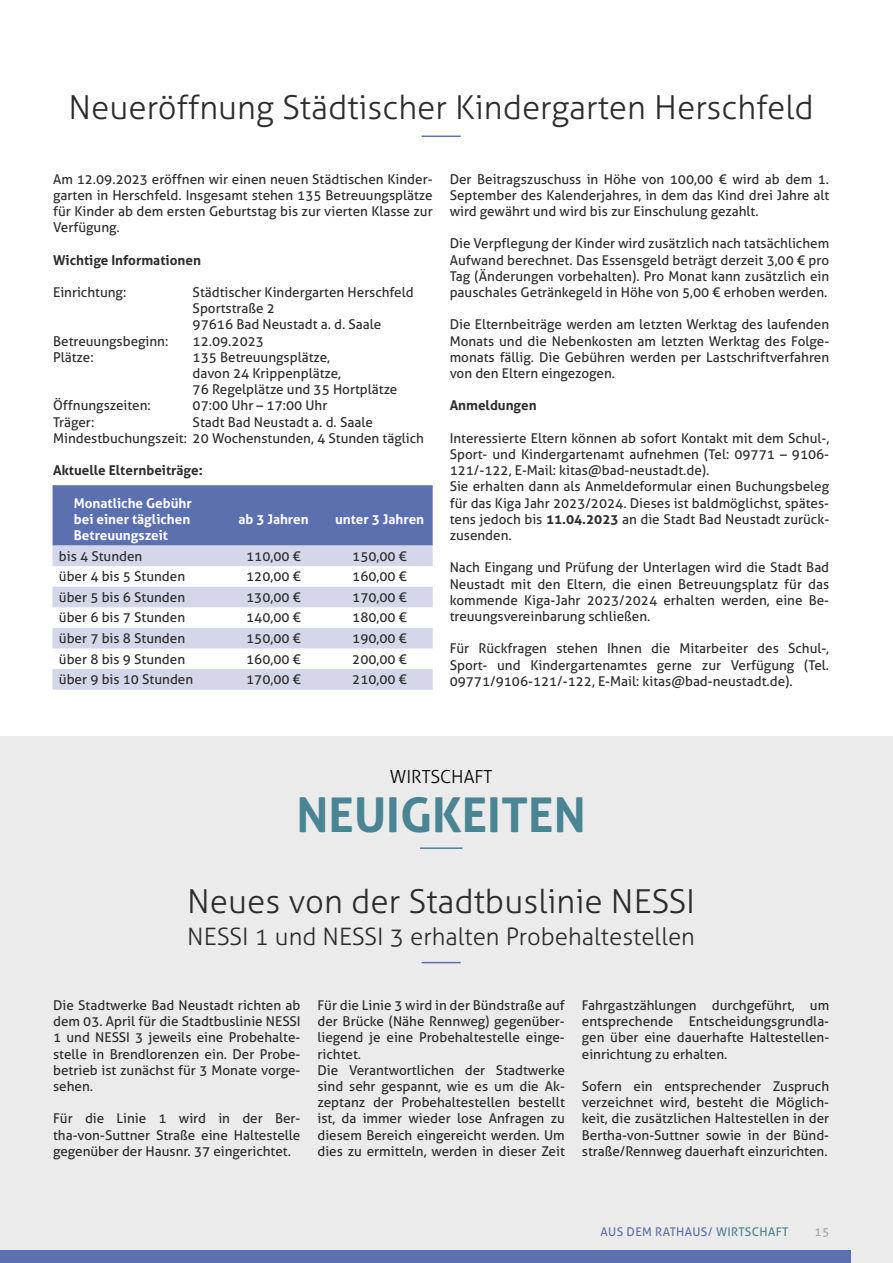
<style>
.page{position:relative;width:893px;height:1263px;background:#fff}
.page>*{position:absolute;margin:0;border:0;box-sizing:border-box;transform-origin:0 0}
.t1{font:700 48px "Aller";color:#4a8594}
.t2{font:300 33px "Aller";color:#2c2c2c}
.t3{font:300 24px "Aller";color:#2c2c2c}
.t4{font:300 18px "Aller";color:#000}
.t5{font:13.5px/16.2px "Aller";color:#2c2c2c;text-align:justify}
.t6{font:700 13.5px/16.2px "Aller";color:#fff;text-align:justify}
.t7{font:700 13.5px "Aller";color:#2c2c2c}
.t8{font:12px "Aller";letter-spacing:.025em;color:#5c70b0}
.t9{font:12px "Aller";color:#a3a3a3}
.s1{font-weight:700}
.s2{color:#4a8594}
</style>
<div class="page">
<div style="left:0;top:737px;width:893px;height:526px;background:#ebebeb"></div>
<div style="left:0;top:1250px;width:850px;height:13px;background:#5c70b0"></div>
<hr style="left:422px;top:962px;width:39px;height:1px;background:#5c70b0">
<hr style="left:420px;top:847px;width:42px;height:2px;background:#4a8594">
<hr style="left:422px;top:136px;width:39px;height:1px;background:#5c70b0">
<div style="left:53px;top:485px;width:380px;height:61px;background:#5c70b0"></div>
<svg style="left:53px;top:546px;width:380px;height:144px;fill:#d4d6ea"></svg>
<h2 class="t2" style="left:68px;top:87px;width:747px">Neueröffnung Städtischer Kindergarten Herschfeld</h2>
<p class="t5" style="left:53px;top:171px;width:381px">Am 12.09.2023 eröffnen wir einen neuen Städtischen Kinder&shy;garten in Herschfeld. Insgesamt stehen 135 Betreuungsplätze für Kinder ab dem ersten Geburtstag bis zur vierten Klasse zur Verfügung.</p>
<p class="t7" style="left:53px;top:251px;width:149px">Wichtige Informationen</p>
<p class="t5" style="left:53px;top:284px;width:75px">Einrichtung:</p>
<p class="t5" style="left:193px;top:284px;width:223px;text-align:left">Städtischer Kindergarten Herschfeld<br>Sportstraße 2<br>97616 Bad Neustadt a. d. Saale</p>
<p class="t5" style="left:53px;top:333px;width:117px">Betreuungsbeginn:</p>
<p class="t5" style="left:193px;top:333px;width:73px">12.09.2023</p>
<p class="t5" style="left:53px;top:349px;width:42px">Plätze:</p>
<p class="t5" style="left:193px;top:349px;width:206px;text-align:left">135 Betreuungsplätze,<br>davon 24 Krippenplätze,<br>76 Regelplätze und 35 Hortplätze</p>
<p class="t5" style="left:53px;top:397px;width:99px">Öffnungszeiten:</p>
<p class="t5" style="left:193px;top:397px;width:136px">07:00 Uhr – 17:00 Uhr</p>
<p class="t5" style="left:53px;top:414px;width:43px">Träger:</p>
<p class="t5" style="left:53px;top:414px;width:372px;text-indent:139px">Stadt Bad Neustadt a. d. Saale<br>Mindestbuchungszeit: 20 Wochenstunden, 4 Stunden täglich</p>
<p class="t7" style="left:53px;top:462px;width:151px">Aktuelle Elternbeiträge:</p>
<p class="t6" style="left:74px;top:495px;width:120px">Monatliche Gebühr bei einer täglichen Betreuungszeit</p>
<p class="t6" style="left:238px;top:511px;width:72px">ab 3 Jahren</p>
<p class="t6" style="left:335px;top:511px;width:91px">unter 3 Jahren</p>
<p class="t5" style="left:59px;top:548px;width:85px">bis 4 Stunden</p>
<p class="t5" style="left:246px;top:548px;width:56px">110,00 €</p>
<p class="t5" style="left:352px;top:548px;width:56px">150,00 €</p>
<p class="t5" style="left:59px;top:568px;width:128px">über 4 bis 5 Stunden</p>
<p class="t5" style="left:246px;top:568px;width:56px">120,00 €</p>
<p class="t5" style="left:352px;top:568px;width:56px">160,00 €</p>
<p class="t5" style="left:59px;top:589px;width:128px">über 5 bis 6 Stunden</p>
<p class="t5" style="left:246px;top:589px;width:56px">130,00 €</p>
<p class="t5" style="left:352px;top:589px;width:56px">170,00 €</p>
<p class="t5" style="left:59px;top:609px;width:128px">über 6 bis 7 Stunden</p>
<p class="t5" style="left:246px;top:609px;width:56px">140,00 €</p>
<p class="t5" style="left:352px;top:609px;width:56px">180,00 €</p>
<p class="t5" style="left:59px;top:630px;width:128px">über 7 bis 8 Stunden</p>
<p class="t5" style="left:246px;top:630px;width:56px">150,00 €</p>
<p class="t5" style="left:352px;top:630px;width:56px">190,00 €</p>
<p class="t5" style="left:59px;top:651px;width:128px">über 8 bis 9 Stunden</p>
<p class="t5" style="left:246px;top:651px;width:56px">160,00 €</p>
<p class="t5" style="left:352px;top:651px;width:56px">200,00 €</p>
<p class="t5" style="left:59px;top:671px;width:136px">über 9 bis 10 Stunden</p>
<p class="t5" style="left:246px;top:671px;width:56px">170,00 €</p>
<p class="t5" style="left:352px;top:671px;width:56px">210,00 €</p>
<p class="t5" style="left:450px;top:171px;width:381px">Der Beitragszuschuss in Höhe von 100,00 € wird ab dem 1.<br>September des Kalenderjahres, in dem das Kind drei Jahre alt wird gewährt und wird bis zur Einschulung gezahlt.</p>
<p class="t5" style="left:450px;top:235px;width:381px">Die Verpflegung der Kinder wird zusätzlich nach tatsächlichem Aufwand berechnet. Das Essensgeld beträgt derzeit 3,00 € pro Tag (Änderungen vorbehalten). Pro Monat kann zusätzlich ein pauschales Getränkegeld in Höhe von 5,00 € erhoben werden.</p>
<p class="t5" style="left:450px;top:316px;width:381px">Die Elternbeiträge werden am letzten Werktag des laufenden Monats und die Nebenkosten am letzten Werktag des Folge&shy;monats fällig. Die Gebühren werden per Lastschriftverfahren von den Eltern eingezogen.</p>
<p class="t7" style="left:450px;top:397px;width:88px">Anmeldungen</p>
<p class="t5" style="left:450px;top:430px;width:381px;text-align:left">Interessierte Eltern können ab sofort Kontakt mit dem Schul-, Sport- und Kindergartenamt aufnehmen (Tel: 09771 – 9106- 121/-122, E-Mail: kitas@bad-neustadt.de).<br>Sie erhalten dann als Anmeldeformular einen Buchungsbeleg für das Kiga Jahr 2023/2024. Dieses ist baldmöglichst, spätes&shy;tens jedoch bis <span class="s1">11.04.2023</span> an die Stadt Bad Neustadt zurück&shy;zusenden.</p>
<p class="t5" style="left:450px;top:559px;width:381px">Nach Eingang und Prüfung der Unterlagen wird die Stadt Bad Neustadt mit den Eltern, die einen Betreuungsplatz für das kommende Kiga-Jahr 2023/2024 erhalten werden, eine Be&shy;treuungsvereinbarung schließen.</p>
<p class="t5" style="left:450px;top:640px;width:381px">Für Rückfragen stehen Ihnen die Mitarbeiter des Schul-, Sport- und Kindergartenamtes gerne zur Verfügung (Tel.<br>09771/9106-121/-122, E-Mail: kitas@bad-neustadt.de).</p>
<h3 class="t4" style="left:390px;top:766px;width:104px">WIRTSCHAFT</h3>
<h1 class="t1" style="left:296px;top:785px;width:291px">NEUIGKEITEN</h1>
<h2 class="t2" style="left:187px;top:881px;width:509px">Neues von der Stadtbuslinie NESSI</h2>
<h3 class="t3" style="left:187px;top:922px;width:509px">NESSI 1 und NESSI 3 erhalten Probehaltestellen</h3>
<p class="t5" style="left:53px;top:997px;width:249px">Die Stadtwerke Bad Neustadt richten ab dem 03. April für die Stadtbuslinie NESSI 1 und NESSI 3 jeweils eine Probehalte&shy;stelle in Brendlorenzen ein. Der Probe&shy;betrieb ist zunächst für 3 Monate vorge&shy;sehen.</p>
<p class="t5" style="left:53px;top:1110px;width:249px">Für die Linie 1 wird in der Ber&shy;tha-von-Suttner Straße eine Haltestelle gegenüber der Hausnr. 37 eingerichtet.</p>
<p class="t5" style="left:317px;top:997px;width:249px;text-align:left">Für die Linie 3 wird in der Bündstraße auf der Brücke (Nähe Rennweg) gegenüber&shy;liegend je eine Probehaltestelle einge&shy;richtet.<br>Die Verantwortlichen der Stadtwerke sind sehr gespannt, wie es um die Ak&shy;zeptanz der Probehaltestellen bestellt ist, da immer wieder lose Anfragen zu diesem Bereich eingereicht werden. Um dies zu ermitteln, werden in dieser Zeit</p>
<p class="t5" style="left:582px;top:997px;width:249px">Fahrgastzählungen durchgeführt, um entsprechende Entscheidungsgrundla&shy;gen über eine dauerhafte Haltestellen&shy;einrichtung zu erhalten.</p>
<p class="t5" style="left:582px;top:1078px;width:249px">Sofern ein entsprechender Zuspruch verzeichnet wird, besteht die Möglich&shy;keit, die zusätzlichen Haltestellen in der Bertha-von-Suttner sowie in der Bünd&shy;straße/Rennweg dauerhaft einzurichten.</p>
<p class="t8" style="left:601px;top:1224px;width:189px">AUS DEM RATHAUS/ <span class="s2">WIRTSCHAFT</span></p>
<p class="t9" style="left:814px;top:1224px;width:16px">15</p>
</div>
